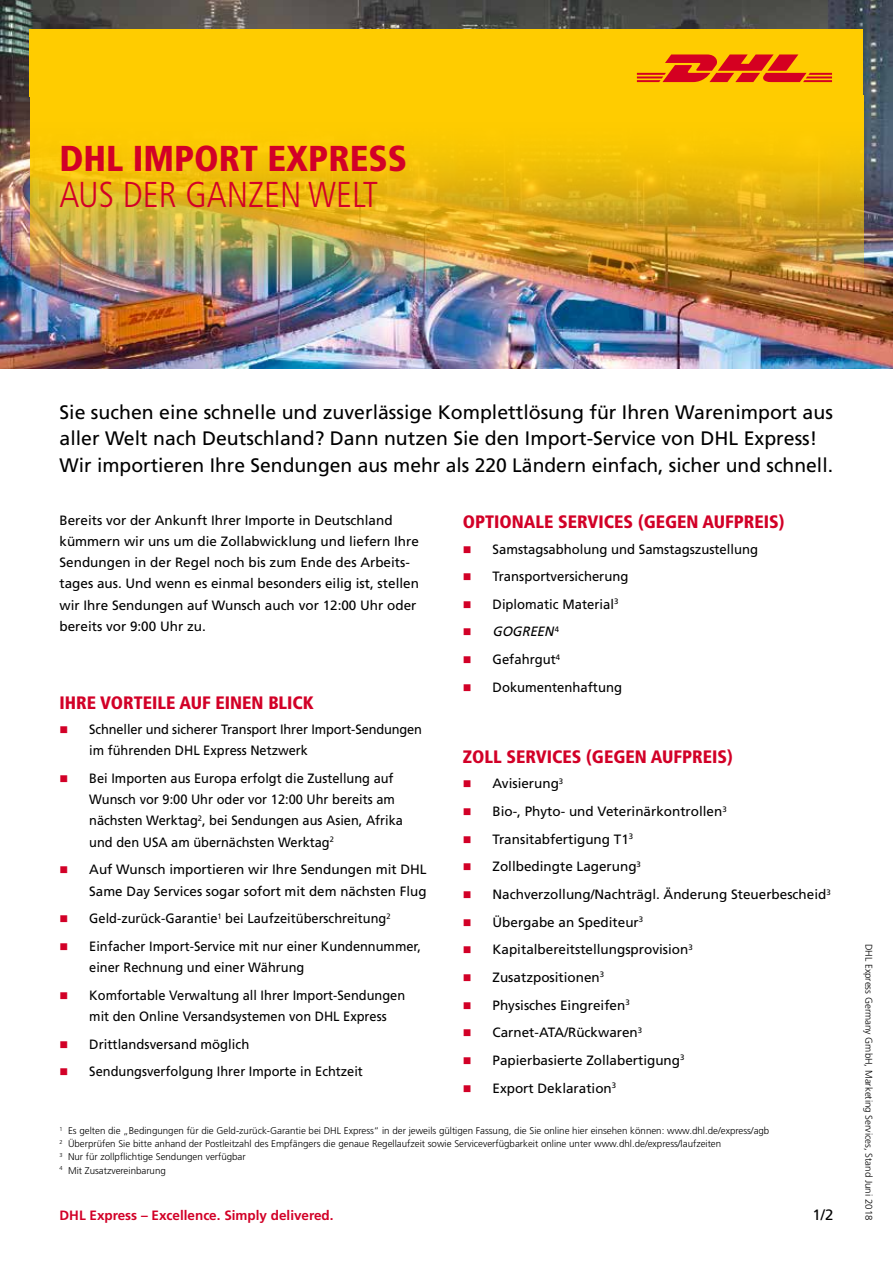
<style>
.page{position:relative;width:893px;height:1263px;background:#fff}
.page>*{position:absolute;margin:0;border:0;box-sizing:border-box;transform-origin:0 0}
.t1{font:900 condensed 36px "Frutiger LT Std";color:#d20027}
.t2{font:300 condensed 36px "Frutiger LT Std";color:#d20027}
.t3{font:19.5px/26.5px "Frutiger LT Std";color:#000}
.t4{font:900 condensed 18px "Frutiger LT Std";color:#d20027}
.t5{font:15px "Frutiger LT Std";color:#000}
.t6{font:13.5px/21.3px "Frutiger LT Std";color:#000}
.t7{font:13.5px/21.3px "Frutiger LT Std";color:#000;scale:.95 1}
.t8{font:700 13.5px "Frutiger LT Std";color:#d20027}
.t9{font:italic 13.5px "Frutiger LT Std";color:#000}
.t10{font:300 9.75px/13.2px "Frutiger LT Std";color:#000}
.s1{color:#d20027}
</style>
<div class="page">
<img style="left:0;top:0;width:893px;height:369px">
<img style="left:30px;top:97px;width:833px;height:203px">
<div style="left:30px;top:30px;width:833px;height:67px;background:#fc0"></div>
<svg style="left:637px;top:54px;width:195px;height:28px"></svg>
<h1 class="t1" style="left:60px;top:137px;width:349px">DHL IMPORT EXPRESS</h1>
<h1 class="t2" style="left:60px;top:174px;width:320px">AUS DER GANZEN WELT</h1>
<p class="t3" style="left:60px;top:399px;width:775px">Sie suchen eine schnelle und zuverlässige Komplettlösung für Ihren Warenimport aus aller Welt nach Deutschland? Dann nutzen Sie den Import-Service von DHL Express!<br>Wir importieren Ihre Sendungen aus mehr als 220 Ländern einfach, sicher und schnell.</p>
<p class="t6" style="left:60px;top:509px;width:361px">Bereits vor der Ankunft Ihrer Importe in Deutschland kümmern wir uns um die Zollabwicklung und liefern Ihre Sendungen in der Regel noch bis zum Ende des Arbeits&shy;tages aus. Und wenn es einmal besonders eilig ist, stellen wir Ihre Sendungen auf Wunsch auch vor 12:00 Uhr oder bereits vor 9:00 Uhr zu.</p>
<h3 class="t4" style="left:60px;top:691px;width:256px">IHRE VORTEILE AUF EINEN BLICK</h3>
<p class="t7" style="left:89px;top:719px;width:352px;text-indent:-30px"><span class="s1">■</span> Schneller und sicherer Transport Ihrer Import-Sendungen im führenden DHL Express Netzwerk</p>
<p class="t7" style="left:89px;top:768px;width:332px;text-indent:-30px"><span class="s1">■</span> Bei Importen aus Europa erfolgt die Zustellung auf Wunsch vor 9:00 Uhr oder vor 12:00 Uhr bereits am nächsten Werktag<sup>2</sup>, bei Sendungen aus Asien, Afrika und den USA am übernächsten Werktag<sup>2</sup></p>
<p class="t6" style="left:60px;top:859px;width:369px;text-align:right"><span class="s1">■</span> Auf Wunsch importieren wir Ihre Sendungen mit DHL<br>Same Day Services sogar sofort mit dem nächsten Flug</p>
<p class="t7" style="left:60px;top:908px;width:350px"><span class="s1">■</span> Geld-zurück-Garantie<sup>1</sup> bei Laufzeitüberschreitung<sup>2</sup></p>
<p class="t7" style="left:89px;top:936px;width:351px;text-indent:-30px"><span class="s1">■</span> Einfacher Import-Service mit nur einer Kundennummer, einer Rechnung und einer Währung</p>
<p class="t7" style="left:89px;top:984px;width:334px;text-indent:-30px"><span class="s1">■</span> Komfortable Verwaltung all Ihrer Import-Sendungen mit den Online Versandsystemen von DHL Express</p>
<p class="t6" style="left:60px;top:1033px;width:191px"><span class="s1">■</span> Drittlandsversand möglich</p>
<p class="t7" style="left:60px;top:1061px;width:321px"><span class="s1">■</span> Sendungsverfolgung Ihrer Importe in Echtzeit</p>
<h3 class="t4" style="left:463px;top:511px;width:323px">OPTIONALE SERVICES (GEGEN AUFPREIS)</h3>
<p class="t6" style="left:463px;top:538px;width:297px"><span class="s1">■</span> Samstagsabholung und Samstagszustellung</p>
<p class="t6" style="left:463px;top:566px;width:167px"><span class="s1">■</span> Transportversicherung</p>
<p class="t6" style="left:463px;top:594px;width:157px"><span class="s1">■</span> Diplomatic Material<sup>3</sup></p>
<p class="t9" style="left:463px;top:624px;width:98px"><span class="s1">■</span> GOGREEN<sup>4</sup></p>
<p class="t6" style="left:463px;top:649px;width:99px"><span class="s1">■</span> Gefahrgut<sup>4</sup></p>
<p class="t6" style="left:463px;top:676px;width:161px"><span class="s1">■</span> Dokumentenhaftung</p>
<h3 class="t4" style="left:463px;top:746px;width:271px">ZOLL SERVICES (GEGEN AUFPREIS)</h3>
<p class="t6" style="left:463px;top:773px;width:102px"><span class="s1">■</span> Avisierung<sup>3</sup></p>
<p class="t6" style="left:463px;top:801px;width:265px"><span class="s1">■</span> Bio-, Phyto- und Veterinärkontrollen<sup>3</sup></p>
<p class="t6" style="left:463px;top:828px;width:172px"><span class="s1">■</span> Transitabfertigung T1<sup>3</sup></p>
<p class="t6" style="left:463px;top:856px;width:180px"><span class="s1">■</span> Zollbedingte Lagerung<sup>3</sup></p>
<p class="t6" style="left:463px;top:884px;width:369px"><span class="s1">■</span> Nachverzollung/Nachträgl. Änderung Steuerbescheid<sup>3</sup></p>
<p class="t6" style="left:463px;top:911px;width:182px"><span class="s1">■</span> Übergabe an Spediteur<sup>3</sup></p>
<p class="t6" style="left:463px;top:939px;width:231px"><span class="s1">■</span> Kapitalbereitstellungsprovision<sup>3</sup></p>
<p class="t6" style="left:463px;top:967px;width:143px"><span class="s1">■</span> Zusatzpositionen<sup>3</sup></p>
<p class="t6" style="left:463px;top:994px;width:168px"><span class="s1">■</span> Physisches Eingreifen<sup>3</sup></p>
<p class="t6" style="left:463px;top:1022px;width:181px"><span class="s1">■</span> Carnet-ATA/Rückwaren<sup>3</sup></p>
<p class="t6" style="left:463px;top:1049px;width:223px"><span class="s1">■</span> Papierbasierte Zollabertigung<sup>3</sup></p>
<p class="t6" style="left:463px;top:1077px;width:155px"><span class="s1">■</span> Export Deklaration<sup>3</sup></p>
<p class="t10" style="left:60px;top:1124px;width:711px"><sup>1</sup> Es gelten die „Bedingungen für die Geld-zurück-Garantie bei DHL Express“ in der jeweils gültigen Fassung, die Sie online hier einsehen können: www.dhl.de/express/agb <sup>2</sup> Überprüfen Sie bitte anhand der Postleitzahl des Empfängers die genaue Regellaufzeit sowie Serviceverfügbarkeit online unter www.dhl.de/express/laufzeiten<br><sup>3</sup> Nur für zollpflichtige Sendungen verfügbar<br><sup>4</sup> Mit Zusatzvereinbarung</p>
<p class="t8" style="left:60px;top:1208px;width:276px">DHL Express – Excellence. Simply delivered.</p>
<p class="t5" style="left:813px;top:1206px;width:22px">1/2</p>
<p class="t10" style="left:875px;top:944px;width:278px;rotate:90deg">DHL Express Germany GmbH, Marketing Services, Stand Juni 2018</p>
</div>
